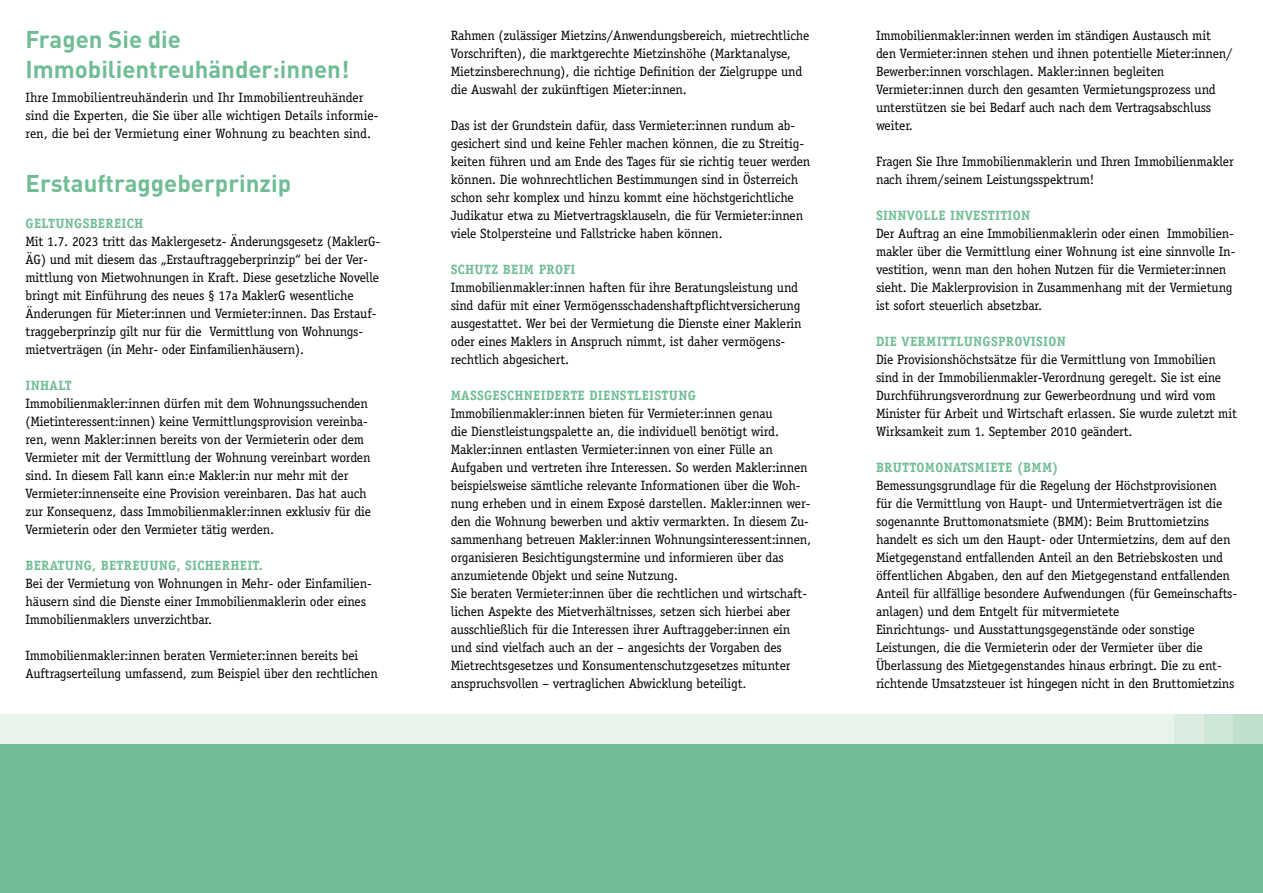
<style>
.page{position:relative;width:1263px;height:893px;background:#fff}
.page>*{position:absolute;margin:0;border:0;box-sizing:border-box;transform-origin:0 0}
.t1{font:700 24px/30px "DIN Pro";color:#70bd95}
.t2{font:13.5px/18px "Officina Serif";letter-spacing:-.01em;color:#000}
.t3{font:700 13.5px "Officina Serif";letter-spacing:.02em;color:#70bd95}
</style>
<div class="page">
<div style="left:0;top:744px;width:1263px;height:149px;background:#70bd95"></div>
<div style="left:0;top:714px;width:1263px;height:30px;background:#e8f3eb"></div>
<div style="left:1233px;top:714px;width:30px;height:30px;background:#c1e0cb"></div>
<div style="left:1203px;top:714px;width:30px;height:30px;background:#cee6d6"></div>
<div style="left:1174px;top:714px;width:29px;height:30px;background:#dbede0"></div>
<h1 class="t1" style="left:26px;top:23px;width:325px">Fragen Sie die<br>Immobilientreuhänder:innen!</h1>
<p class="t2" style="left:26px;top:89px;width:355px">Ihre Immobilientreuhänderin und Ihr Immobilientreuhänder sind die Experten, die Sie über alle wichtigen Details informie&shy;ren, die bei der Vermietung einer Wohnung zu beachten sind.</p>
<h1 class="t1" style="left:26px;top:167px;width:267px">Erstauftraggeberprinzip</h1>
<p class="t3" style="left:26px;top:215px;width:119px">GELTUNGSBEREICH</p>
<p class="t2" style="left:26px;top:233px;width:356px">Mit 1.7. 2023 tritt das Maklergesetz- Änderungsgesetz (MaklerG-ÄG) und mit diesem das „Erstauftraggeberprinzip“ bei der Ver&shy;mittlung von Mietwohnungen in Kraft. Diese gesetzliche Novelle bringt mit Einführung des neues § 17a MaklerG wesentliche Änderungen für Mieter:innen und Vermieter:innen. Das Erstauf&shy;traggeberprinzip gilt nur für die Vermittlung von Wohnungs&shy;mietverträgen (in Mehr- oder Einfamilienhäusern).</p>
<p class="t3" style="left:26px;top:377px;width:48px">INHALT</p>
<p class="t2" style="left:26px;top:395px;width:347px">Immobilienmakler:innen dürfen mit dem Wohnungssuchenden (Mietinteressent:innen) keine Vermittlungsprovision vereinba&shy;ren, wenn Makler:innen bereits von der Vermieterin oder dem Vermieter mit der Vermittlung der Wohnung vereinbart worden sind. In diesem Fall kann ein:e Makler:in nur mehr mit der Vermieter:innenseite eine Provision vereinbaren. Das hat auch zur Konsequenz, dass Immobilienmakler:innen exklusiv für die Vermieterin oder den Vermieter tätig werden.</p>
<p class="t3" style="left:26px;top:557px;width:239px">BERATUNG, BETREUUNG, SICHERHEIT.</p>
<p class="t2" style="left:26px;top:574px;width:348px">Bei der Vermietung von Wohnungen in Mehr- oder Einfamilien&shy;häusern sind die Dienste einer Immobilienmaklerin oder eines<br>Immobilienmaklers unverzichtbar.</p>
<p class="t2" style="left:26px;top:646px;width:354px">Immobilienmakler:innen beraten Vermieter:innen bereits bei<br>Auftragserteilung umfassend, zum Beispiel über den rechtlichen</p>
<p class="t2" style="left:451px;top:26px;width:360px">Rahmen (zulässiger Mietzins/Anwendungsbereich, mietrechtliche Vorschriften), die marktgerechte Mietzinshöhe (Marktanalyse, Mietzinsberechnung), die richtige Definition der Zielgruppe und die Auswahl der zukünftigen Mieter:innen.</p>
<p class="t2" style="left:451px;top:116px;width:361px">Das ist der Grundstein dafür, dass Vermieter:innen rundum ab&shy;gesichert sind und keine Fehler machen können, die zu Streitig&shy;keiten führen und am Ende des Tages für sie richtig teuer werden können. Die wohnrechtlichen Bestimmungen sind in Österreich schon sehr komplex und hinzu kommt eine höchstgerichtliche Judikatur etwa zu Mietvertragsklauseln, die für Vermieter:innen viele Stolpersteine und Fallstricke haben können.</p>
<p class="t3" style="left:451px;top:261px;width:119px">SCHUTZ BEIM PROFI</p>
<p class="t2" style="left:451px;top:278px;width:352px">Immobilienmakler:innen haften für ihre Beratungsleistung und sind dafür mit einer Vermögensschadenshaftpflichtversicherung ausgestattet. Wer bei der Vermietung die Dienste einer Maklerin oder eines Maklers in Anspruch nimmt, ist daher vermögens&shy;rechtlich abgesichert.</p>
<p class="t3" style="left:451px;top:387px;width:247px">MASSGESCHNEIDERTE DIENSTLEISTUNG</p>
<p class="t2" style="left:451px;top:404px;width:362px">Immobilienmakler:innen bieten für Vermieter:innen genau<br>die Dienstleistungspalette an, die individuell benötigt wird.<br>Makler:innen entlasten Vermieter:innen von einer Fülle an Aufgaben und vertreten ihre Interessen. So werden Makler:innen beispielsweise sämtliche relevante Informationen über die Woh&shy;nung erheben und in einem Exposé darstellen. Makler:innen wer&shy;den die Wohnung bewerben und aktiv vermarkten. In diesem Zu&shy;sammenhang betreuen Makler:innen Wohnungsinteressent:innen, organisieren Besichtigungstermine und informieren über das anzumietende Objekt und seine Nutzung.<br>Sie beraten Vermieter:innen über die rechtlichen und wirtschaft&shy;lichen Aspekte des Mietverhältnisses, setzen sich hierbei aber ausschließlich für die Interessen ihrer Auftraggeber:innen ein und sind vielfach auch an der – angesichts der Vorgaben des Mietrechtsgesetzes und Konsumentenschutzgesetzes mitunter anspruchsvollen – vertraglichen Abwicklung beteiligt.</p>
<p class="t2" style="left:876px;top:26px;width:358px">Immobilienmakler:innen werden im ständigen Austausch mit den Vermieter:innen stehen und ihnen potentielle Mieter:innen/ Bewerber:innen vorschlagen. Makler:innen begleiten Vermieter:innen durch den gesamten Vermietungsprozess und unterstützen sie bei Bedarf auch nach dem Vertragsabschluss weiter.</p>
<p class="t2" style="left:876px;top:152px;width:359px">Fragen Sie Ihre Immobilienmaklerin und Ihren Immobilienmakler nach ihrem/seinem Leistungsspektrum!</p>
<p class="t3" style="left:876px;top:207px;width:156px">SINNVOLLE INVESTITION</p>
<p class="t2" style="left:876px;top:224px;width:361px">Der Auftrag an eine Immobilienmaklerin oder einen Immobilien&shy;makler über die Vermittlung einer Wohnung ist eine sinnvolle In&shy;vestition, wenn man den hohen Nutzen für die Vermieter:innen sieht. Die Maklerprovision in Zusammenhang mit der Vermietung ist sofort steuerlich absetzbar.</p>
<p class="t3" style="left:876px;top:333px;width:154px">DIE VERMITTLUNGSPROVISI</p>
<p class="t3" style="left:1048px;top:333px;width:19px">ON</p>
<p class="t2" style="left:876px;top:350px;width:362px">Die Provisionshöchstsätze für die Vermittlung von Immobilien sind in der Immobilienmakler-Verordnung geregelt. Sie ist eine Durchführungsverordnung zur Gewerbeordnung und wird vom Minister für Arbeit und Wirtschaft erlassen. Sie wurde zuletzt mit Wirksamkeit zum 1. September 2010 geändert.</p>
<p class="t3" style="left:876px;top:459px;width:184px">BRUTTOMONATSMIETE (BMM)</p>
<p class="t2" style="left:876px;top:476px;width:363px">Bemessungsgrundlage für die Regelung der Höchstprovisionen<br>für die Vermittlung von Haupt- und Untermietverträgen ist die sogenannte Bruttomonatsmiete (BMM): Beim Bruttomietzins handelt es sich um den Haupt- oder Untermietzins, dem auf den Mietgegenstand entfallenden Anteil an den Betriebskosten und öffentlichen Abgaben, den auf den Mietgegenstand entfallenden Anteil für allfällige besondere Aufwendungen (für Gemeinschafts&shy;anlagen) und dem Entgelt für mitvermietete<br>Einrichtungs- und Ausstattungsgegenstände oder sonstige Leistungen, die die Vermieterin oder der Vermieter über die Überlassung des Mietgegenstandes hinaus erbringt. Die zu ent&shy;richtende Umsatzsteuer ist hingegen nicht in den Bruttomietzins</p>
</div>
